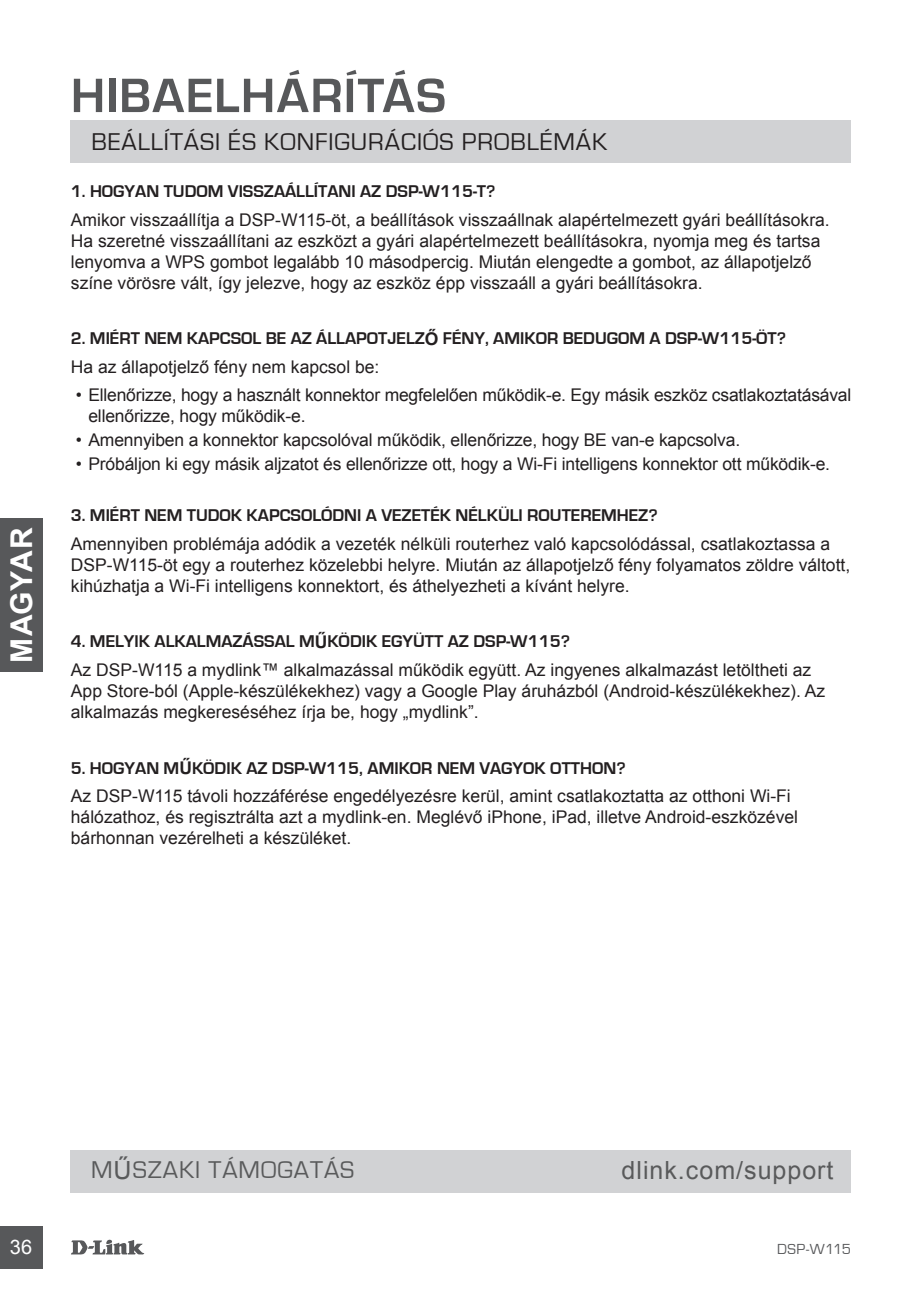
<style>
.page{position:relative;width:922px;height:1297px;background:#fff}
.page>*{position:absolute;margin:0;border:0;box-sizing:border-box;transform-origin:0 0}
.t1{font:700 50px "Eurostile";letter-spacing:.03em;color:#57585a}
.t2{font:700 30px "Arial";letter-spacing:.005em;color:#fff}
.t3{font:25px "Eurostile";letter-spacing:.04em;color:#231f20}
.t4{font:25px "Arial";letter-spacing:.04em;color:#595a5b}
.t5{font:25px "Eurostile";letter-spacing:.04em;color:#595a5b}
.t6{font:20px "Arial";color:#fff}
.t7{font:17.5px/21px "Arial";color:#231f20}
.t8{font:700 17.5px "Eurostile";color:#231f20}
.t9{font:15px "Eurostile";letter-spacing:.01em;color:#57585a}
.s1{font-family:"Arial"}
</style>
<div class="page">
<svg style="left:71px;top:1239px;width:73px;height:15px"></svg>
<div style="left:0;top:1226px;width:43px;height:43px;background:#57585a"></div>
<div style="left:0;top:519px;width:43px;height:153px;background:#57585a"></div>
<div style="left:71px;top:120px;width:779px;height:43px;background:#d1d2d4"></div>
<div style="left:70px;top:1150px;width:780px;height:42px;background:#d1d2d4"></div>
<h2 class="t2" style="left:2px;top:663px;width:137px;rotate:-90deg">MAGYAR</h2>
<h1 class="t1" style="left:71px;top:68px;width:376px">HIBAELHÁRÍTÁS</h1>
<h3 class="t3" style="left:92px;top:128px;width:517px">BEÁLLÍTÁSI ÉS KONFIGURÁCIÓS PROBLÉMÁK</h3>
<p class="t8" style="left:71px;top:182px;width:426px">1. HOGYAN TUDOM VISSZAÁLLÍTANI AZ DSP-W115-T?</p>
<p class="t7" style="left:71px;top:209px;width:760px">Amikor visszaállítja a DSP-W115-öt, a beállítások visszaállnak alapértelmezett gyári beállításokra.<br>Ha szeretné visszaállítani az eszközt a gyári alapértelmezett beállításokra, nyomja meg és tartsa lenyomva a WPS gombot legalább 10 másodpercig. Miután elengedte a gombot, az állapotjelző színe vörösre vált, így jelezve, hogy az eszköz épp visszaáll a gyári beállításokra.</p>
<p class="t8" style="left:71px;top:329px;width:716px">2. MIÉRT NEM KAPCSOL BE AZ ÁLLAPOTJELZ<span class="s1">Ő</span> FÉNY, AMIKOR BEDUGOM A DSP-W115-ÖT?</p>
<p class="t7" style="left:71px;top:356px;width:310px">Ha az állapotjelző fény nem kapcsol be:</p>
<p class="t7" style="left:88px;top:384px;width:764px;text-indent:-12px">• Ellenőrizze, hogy a használt konnektor megfelelően működik-e. Egy másik eszköz csatlakoztatásával ellenőrizze, hogy működik-e.</p>
<p class="t7" style="left:76px;top:429px;width:665px">• Amennyiben a konnektor kapcsolóval működik, ellenőrizze, hogy BE van-e kapcsolva.</p>
<p class="t7" style="left:76px;top:453px;width:755px">• Próbáljon ki egy másik aljzatot és ellenőrizze ott, hogy a Wi-Fi intelligens konnektor ott működik-e.</p>
<p class="t8" style="left:71px;top:506px;width:588px">3. MIÉRT NEM TUDOK KAPCSOLÓDNI A VEZETÉK NÉLKÜLI ROUTEREMHEZ?</p>
<p class="t7" style="left:71px;top:533px;width:780px">Amennyiben problémája adódik a vezeték nélküli routerhez való kapcsolódással, csatlakoztassa a<br>DSP-W115-öt egy a routerhez közelebbi helyre. Miután az állapotjelző fény folyamatos zöldre váltott, kihúzhatja a Wi-Fi intelligens konnektort, és áthelyezheti a kívánt helyre.</p>
<p class="t8" style="left:71px;top:632px;width:500px">4. MELYIK ALKALMAZÁSSAL M<span class="s1">Ű</span>KÖDIK EGYÜTT AZ DSP-W115?</p>
<p class="t7" style="left:71px;top:659px;width:755px">Az DSP-W115 a mydlink™ alkalmazással működik együtt. Az ingyenes alkalmazást letöltheti az<br>App Store-ból (Apple-készülékekhez) vagy a Google Play áruházból (Android-készülékekhez). Az alkalmazás megkereséséhez írja be, hogy „mydlink”.</p>
<p class="t8" style="left:71px;top:758px;width:556px">5. HOGYAN M<span class="s1">Ű</span>KÖDIK AZ DSP-W115, AMIKOR NEM VAGYOK OTTHON?</p>
<p class="t7" style="left:71px;top:786px;width:728px">Az DSP-W115 távoli hozzáférése engedélyezésre kerül, amint csatlakoztatta az otthoni Wi-Fi hálózathoz, és regisztrálta azt a mydlink-en. Meglévő iPhone, iPad, illetve Android-eszközével bárhonnan vezérelheti a készüléket.</p>
<h3 class="t5" style="left:91px;top:1156px;width:264px">M<span class="s1">Ű</span>SZAKI TÁMOGATÁS</h3>
<h3 class="t4" style="left:621px;top:1154px;width:213px">dlink.com/support</h3>
<p class="t6" style="left:10px;top:1234px;width:24px">36</p>
<p class="t9" style="left:776px;top:1241px;width:76px">DSP-W115</p>
</div>
